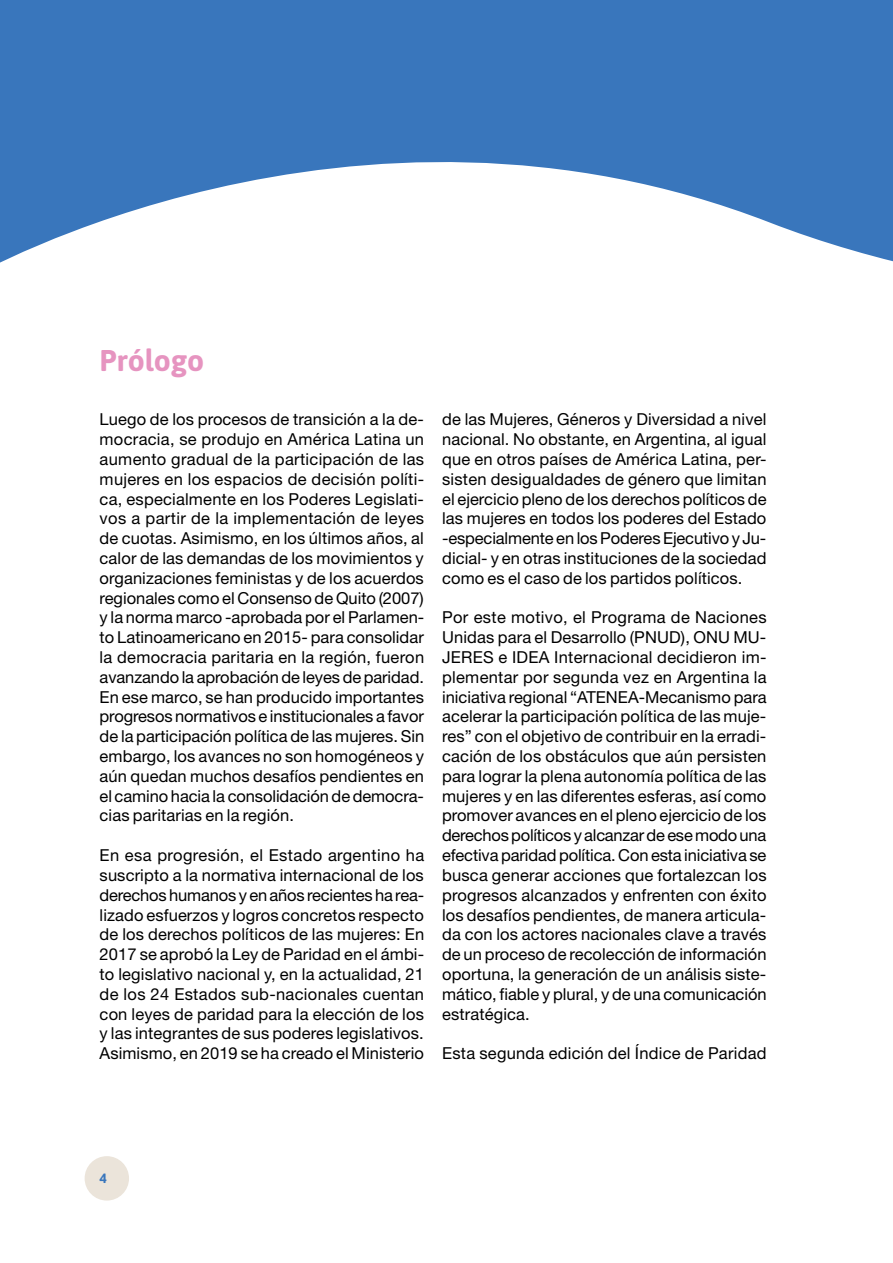
<style>
.page{position:relative;width:893px;height:1263px;background:#fff}
.page>*{position:absolute;margin:0;border:0;box-sizing:border-box;transform-origin:0 0}
.t1{font:700 30px "Asap";color:#e694c0}
.t2{font:16.5px/19.8px "Helvetica Neue";letter-spacing:.01em;color:#000;text-align:justify}
.t3{font:700 13.5px "Asap";color:#3976bc}
</style>
<div class="page">
<div style="left:85px;top:1156px;width:44px;height:44px;background:#ebe4da;border-radius:50%"></div>
<svg style="left:0;top:0;width:893px;height:263px;fill:#3976bc"></svg>
<h1 class="t1" style="left:100px;top:340px;width:106px">Prólogo</h1>
<p class="t2" style="left:100px;top:409px;width:326px">Luego de los procesos de transición a la de&shy;mocracia, se produjo en América Latina un aumento gradual de la participación de las mujeres en los espacios de decisión políti&shy;ca, especialmente en los Poderes Legislati&shy;vos a partir de la implementación de leyes de cuotas. Asimismo, en los últimos años, al calor de las demandas de los movimientos y organizaciones feministas y de los acuerdos regionales como el Consenso de Quito (2007) y la norma marco -aprobada por el Parlamen&shy;to Latinoamericano en 2015- para consolidar la democracia paritaria en la región, fueron avanzando la aprobación de leyes de paridad.<br>En ese marco, se han producido importantes progresos normativos e institucionales a favor de la participación política de las mujeres. Sin embargo, los avances no son homogéneos y aún quedan muchos desafíos pendientes en el camino hacia la consolidación de democra&shy;cias paritarias en la región.</p>
<p class="t2" style="left:100px;top:845px;width:326px">En esa progresión, el Estado argentino ha suscripto a la normativa internacional de los derechos humanos y en años recientes ha rea&shy;lizado esfuerzos y logros concretos respecto de los derechos políticos de las mujeres: En 2017 se aprobó la Ley de Paridad en el ámbi&shy;to legislativo nacional y, en la actualidad, 21 de los 24 Estados sub-nacionales cuentan con leyes de paridad para la elección de los y las integrantes de sus poderes legislativos.<br>Asimismo, en 2019 se ha creado el Ministerio</p>
<p class="t2" style="left:442px;top:409px;width:326px">de las Mujeres, Géneros y Diversidad a nivel nacional. No obstante, en Argentina, al igual que en otros países de América Latina, per&shy;sisten desigualdades de género que limitan el ejercicio pleno de los derechos políticos de las mujeres en todos los poderes del Estado -especialmente en los Poderes Ejecutivo y Ju&shy;dicial- y en otras instituciones de la sociedad como es el caso de los partidos políticos.</p>
<p class="t2" style="left:442px;top:607px;width:326px">Por este motivo, el Programa de Naciones Unidas para el Desarrollo (PNUD), ONU MU-JERES e IDEA Internacional decidieron im&shy;plementar por segunda vez en Argentina la iniciativa regional “ATENEA-Mecanismo para acelerar la participación política de las muje&shy;res” con el objetivo de contribuir en la erradi&shy;cación de los obstáculos que aún persisten para lograr la plena autonomía política de las mujeres y en las diferentes esferas, así como promover avances en el pleno ejercicio de los derechos políticos y alcanzar de ese modo una efectiva paridad política. Con esta iniciativa se busca generar acciones que fortalezcan los progresos alcanzados y enfrenten con éxito los desafíos pendientes, de manera articula&shy;da con los actores nacionales clave a través de un proceso de recolección de información oportuna, la generación de un análisis siste&shy;mático, fiable y plural, y de una comunicación estratégica.</p>
<p class="t2" style="left:442px;top:1043px;width:326px">Esta segunda edición del Índice de Paridad</p>
<p class="t3" style="left:100px;top:1169px;width:9px">4</p>
</div>
